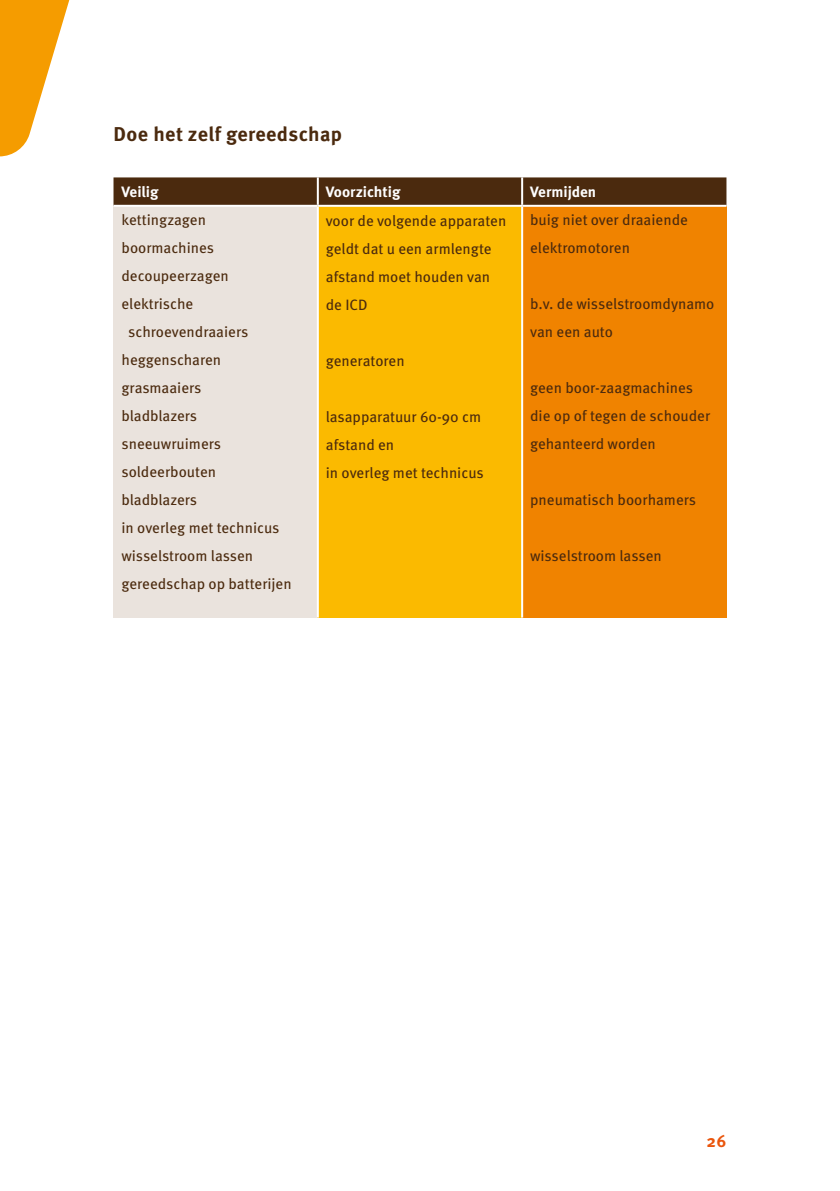
<style>
.page{position:relative;width:840px;height:1191px;background:#fff}
.page>*{position:absolute;margin:0;border:0;box-sizing:border-box;transform-origin:0 0}
.t1{font:700 20px "Meta Pro";letter-spacing:.02em;color:#4b2a0e}
.t2{font:700 17px "Meta Pro";color:#ea560d}
.t3{font:15px/28px "Meta Pro";color:#4b2a0e}
.t4{font:700 15px "Meta Pro";color:#fff}
</style>
<div class="page">
<svg style="left:0;top:0;width:70px;height:156px"></svg>
<svg style="left:113px;top:177px;width:613px;height:28px;background:#4f2f14"></svg>
<div style="left:113px;top:206px;width:204px;height:411px;background:#eae3dd"></div>
<div style="left:317px;top:206px;width:205px;height:411px;background:#fbba00"></div>
<div style="left:522px;top:206px;width:204px;height:411px;background:#f08300"></div>
<hr style="left:316px;top:177px;width:2px;height:28px;background:#fff">
<hr style="left:521px;top:177px;width:2px;height:28px;background:#fff">
<hr style="left:113px;top:205px;width:204px;height:2px;background:#fff">
<hr style="left:317px;top:205px;width:205px;height:2px;background:#fff">
<hr style="left:316px;top:207px;width:2px;height:410px;background:#fff">
<hr style="left:522px;top:205px;width:204px;height:2px;background:#fff">
<hr style="left:521px;top:207px;width:2px;height:410px;background:#fff">
<h1 class="t1" style="left:113px;top:119px;width:230px">Doe het zelf gereedschap</h1>
<p class="t4" style="left:121px;top:180px;width:39px">Veilig</p>
<p class="t4" style="left:325px;top:180px;width:76px">Voorzichtig</p>
<p class="t4" style="left:530px;top:180px;width:68px">Vermijden</p>
<p class="t3" style="left:121px;top:205px;width:86px">kettingzagen</p>
<p class="t3" style="left:121px;top:233px;width:94px">boormachines</p>
<p class="t3" style="left:121px;top:261px;width:109px">decoupeerzagen</p>
<p class="t3" style="left:121px;top:289px;width:73px">elektrische</p>
<p class="t3" style="left:128px;top:317px;width:121px">schroevendraaiers</p>
<p class="t3" style="left:121px;top:345px;width:101px">heggenscharen</p>
<p class="t3" style="left:121px;top:373px;width:81px">grasmaaiers</p>
<p class="t3" style="left:121px;top:401px;width:77px">bladblazers</p>
<p class="t3" style="left:121px;top:429px;width:101px">sneeuwruimers</p>
<p class="t3" style="left:121px;top:457px;width:96px">soldeerbouten</p>
<p class="t3" style="left:121px;top:485px;width:77px">bladblazers</p>
<p class="t3" style="left:121px;top:513px;width:159px">in overleg met technicus</p>
<p class="t3" style="left:121px;top:541px;width:133px">wisselstroom lassen</p>
<p class="t3" style="left:121px;top:569px;width:172px">gereedschap op batterijen</p>
<p class="t3" style="left:530px;top:205px;width:159px">buig niet over draaiende elektromotoren</p>
<p class="t3" style="left:325px;top:205px;width:182px">voor de volgende apparaten geldt dat u een armlengte afstand moet houden van de ICD</p>
<p class="t3" style="left:530px;top:289px;width:186px">b.v. de wisselstroomdynamo van een auto</p>
<p class="t3" style="left:325px;top:345px;width:80px">generatoren</p>
<p class="t3" style="left:530px;top:373px;width:181px">geen boor-zaagmachines die op of tegen de schouder gehanteerd worden</p>
<p class="t3" style="left:325px;top:401px;width:159px">lasapparatuur 60-90 cm afstand en<br>in overleg met technicus</p>
<p class="t3" style="left:530px;top:485px;width:167px">pneumatisch boorhamers</p>
<p class="t3" style="left:530px;top:541px;width:133px">wisselstroom lassen</p>
<p class="t2" style="left:706px;top:1127px;width:21px">26</p>
</div>
